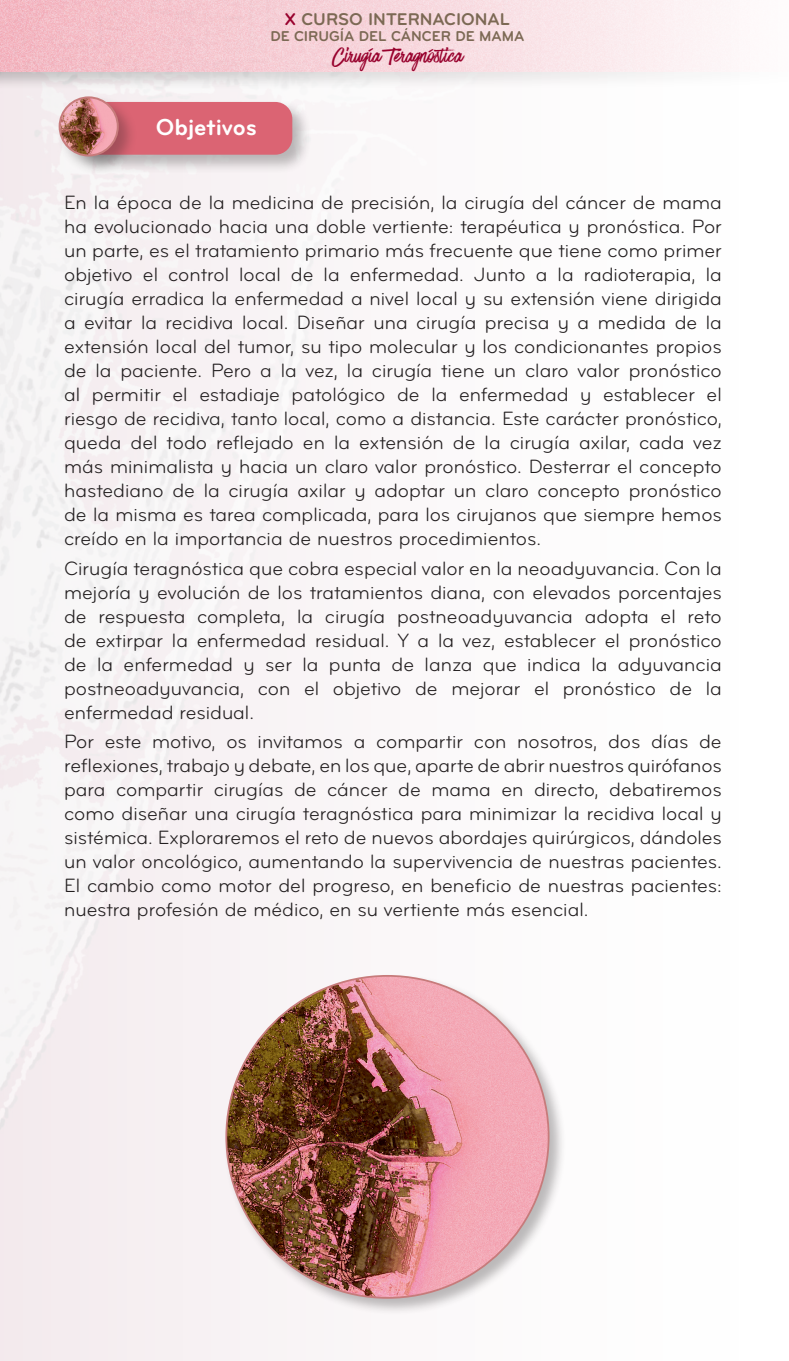
<style>
.page{position:relative;width:789px;height:1361px;background:#fff}
.page>*{position:absolute;margin:0;border:0;box-sizing:border-box;transform-origin:0 0}
.t1{font:24px "Have Heart One";color:#98012d}
.t2{font:24px "Bryant Bold Alt No 1";color:#fff}
.t3{font:20px/24px "Bryant Regular Alt No 1";color:#231f20;text-align:justify}
.t4{font:17.6px "Bryant Bold Alt No 1";color:#7c6954}
.t5{font:14.8px "Bryant Bold Alt No 1";color:#7c6954}
.s1{color:#98012d}
</style>
<div class="page">
<div style="left:0;top:0;width:788px;height:91px;background:#231f20;opacity:.3"></div>
<img style="left:0;top:0;width:788px;height:72px">
<div style="left:223px;top:973px;width:343px;height:342px;background:#231f20;opacity:.3"></div>
<img style="left:226px;top:976px;width:322px;height:322px;border-radius:161px">
<div style="left:74px;top:99px;width:237px;height:75px;background:#231f20;opacity:.3"></div>
<div style="left:77px;top:102px;width:215px;height:53px;background:#db6473;border-radius:17px"></div>
<div style="left:57px;top:95px;width:80px;height:80px;background:#231f20;opacity:.3"></div>
<img style="left:60px;top:97px;width:58px;height:58px;border-radius:29px">
<div style="left:59px;top:96px;width:60px;height:60px;border:2px solid #c77b7b;border-radius:50%"></div>
<p class="t4" style="left:284px;top:10px;width:227px"><span class="s1">X</span> CURSO INTERNACIONAL</p>
<p class="t5" style="left:270px;top:28px;width:255px">DE CIRUGÍA DEL CÁNCER DE MAMA</p>
<p class="t1" style="left:332px;top:42px;width:132px">Cirugía Teragnóstica</p>
<p class="t2" style="left:156px;top:115px;width:102px">Objetivos</p>
<p class="t3" style="left:64px;top:191px;width:658px">En la época de la medicina de precisión, la cirugía del cáncer de mama ha evolucionado hacia una doble vertiente: terapéutica y pronóstica. Por un parte, es el tratamiento primario más frecuente que tiene como primer objetivo el control local de la enfermedad. Junto a la radioterapia, la cirugía erradica la enfermedad a nivel local y su extensión viene dirigida a evitar la recidiva local. Diseñar una cirugía precisa y a medida de la extensión local del tumor, su tipo molecular y los condicionantes propios de la paciente. Pero a la vez, la cirugía tiene un claro valor pronóstico al permitir el estadiaje patológico de la enfermedad y establecer el riesgo de recidiva, tanto local, como a distancia. Este carácter pronóstico, queda del todo reflejado en la extensión de la cirugía axilar, cada vez más minimalista y hacia un claro valor pronóstico. Desterrar el concepto hastediano de la cirugía axilar y adoptar un claro concepto pronóstico de la misma es tarea complicada, para los cirujanos que siempre hemos creído en la importancia de nuestros procedimientos.</p>
<p class="t3" style="left:64px;top:556px;width:658px">Cirugía teragnóstica que cobra especial valor en la neoadyuvancia. Con la mejoría y evolución de los tratamientos diana, con elevados porcentajes de respuesta completa, la cirugía postneoadyuvancia adopta el reto de extirpar la enfermedad residual. Y a la vez, establecer el pronóstico de la enfermedad y ser la punta de lanza que indica la adyuvancia postneoadyuvancia, con el objetivo de mejorar el pronóstico de la enfermedad residual.</p>
<p class="t3" style="left:64px;top:730px;width:658px">Por este motivo, os invitamos a compartir con nosotros, dos días de reflexiones, trabajo y debate, en los que, aparte de abrir nuestros quirófanos para compartir cirugías de cáncer de mama en directo, debatiremos como diseñar una cirugía teragnóstica para minimizar la recidiva local y sistémica. Exploraremos el reto de nuevos abordajes quirúrgicos, dándoles un valor oncológico, aumentando la supervivencia de nuestras pacientes.<br>El cambio como motor del progreso, en beneficio de nuestras pacientes: nuestra profesión de médico, en su vertiente más esencial.</p>
</div>
